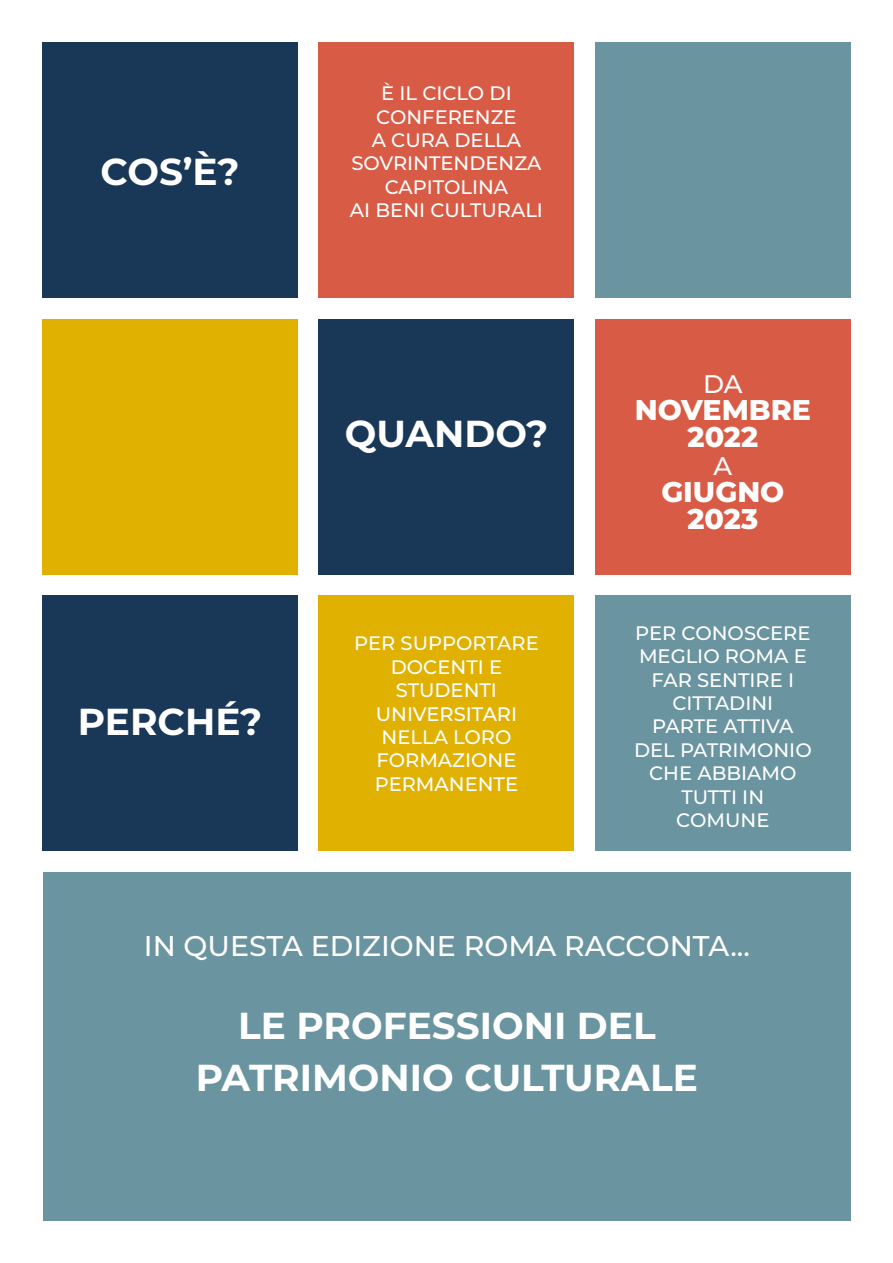
<style>
.page{position:relative;width:893px;height:1263px;background:#fff}
.page>*{position:absolute;margin:0;border:0;box-sizing:border-box;transform-origin:0 0}
.t1{font:700 37.5px/52.5px "Montserrat";color:#fff;text-align:center}
.t2{font:500 28.5px "Montserrat";color:#fff}
.t3{font:800 28.5px/27px "Montserrat";color:#fff;text-align:center}
.t4{font:500 25.5px "Montserrat";color:#fff}
.t5{font:500 19.5px/23.4px "Montserrat";color:#fff;text-align:center}
</style>
<div class="page">
<div style="left:43px;top:43px;width:255px;height:255px;background:#193857"></div>
<div style="left:43px;top:319px;width:255px;height:255px;background:#e0b100"></div>
<div style="left:43px;top:595px;width:255px;height:255px;background:#193857"></div>
<div style="left:595px;top:43px;width:255px;height:255px;background:#6994a0"></div>
<div style="left:595px;top:319px;width:255px;height:255px;background:#d85b46"></div>
<div style="left:595px;top:595px;width:255px;height:255px;background:#6994a0"></div>
<div style="left:319px;top:43px;width:255px;height:255px;background:#d85b46"></div>
<div style="left:319px;top:319px;width:255px;height:255px;background:#193857"></div>
<div style="left:319px;top:595px;width:255px;height:255px;background:#e0b100"></div>
<div style="left:43px;top:872px;width:807px;height:348px;background:#6994a0"></div>
<h1 class="t1" style="left:101px;top:144px;width:140px">COS’È?</h1>
<h1 class="t1" style="left:78px;top:693px;width:186px">PERCHÉ?</h1>
<p class="t5" style="left:350px;top:81px;width:194px">È IL CICLO DI<br>CONFERENZE<br>A CURA DELLA<br>SOVRINTENDENZA<br>CAPITOLINA<br>AI BENI CULTURALI</p>
<h1 class="t1" style="left:345px;top:405px;width:205px">QUANDO?</h1>
<h3 class="t4" style="left:703px;top:366px;width:41px">DA</h3>
<h2 class="t3" style="left:635px;top:394px;width:178px">NOVEMBRE<br>2022</h2>
<h3 class="t4" style="left:714px;top:448px;width:20px">A</h3>
<h2 class="t3" style="left:661px;top:477px;width:125px">GIUGNO<br>2023</h2>
<p class="t5" style="left:354px;top:631px;width:186px">PER SUPPORTARE<br>DOCENTI E<br>STUDENTI<br>UNIVERSITARI<br>NELLA LORO<br>FORMAZIONE<br>PERMANENTE</p>
<p class="t5" style="left:634px;top:620px;width:179px">PER CONOSCERE<br>MEGLIO ROMA E<br>FAR SENTIRE I<br>CITTADINI<br>PARTE ATTIVA<br>DEL PATRIMONIO<br>CHE ABBIAMO<br>TUTTI IN<br>COMUNE</p>
<h2 class="t2" style="left:144px;top:926px;width:607px">IN QUESTA EDIZIONE ROMA RACCONTA...</h2>
<h1 class="t1" style="left:196px;top:997px;width:503px">LE PROFESSIONI DEL<br>PATRIMONIO CULTURALE</h1>
</div>
